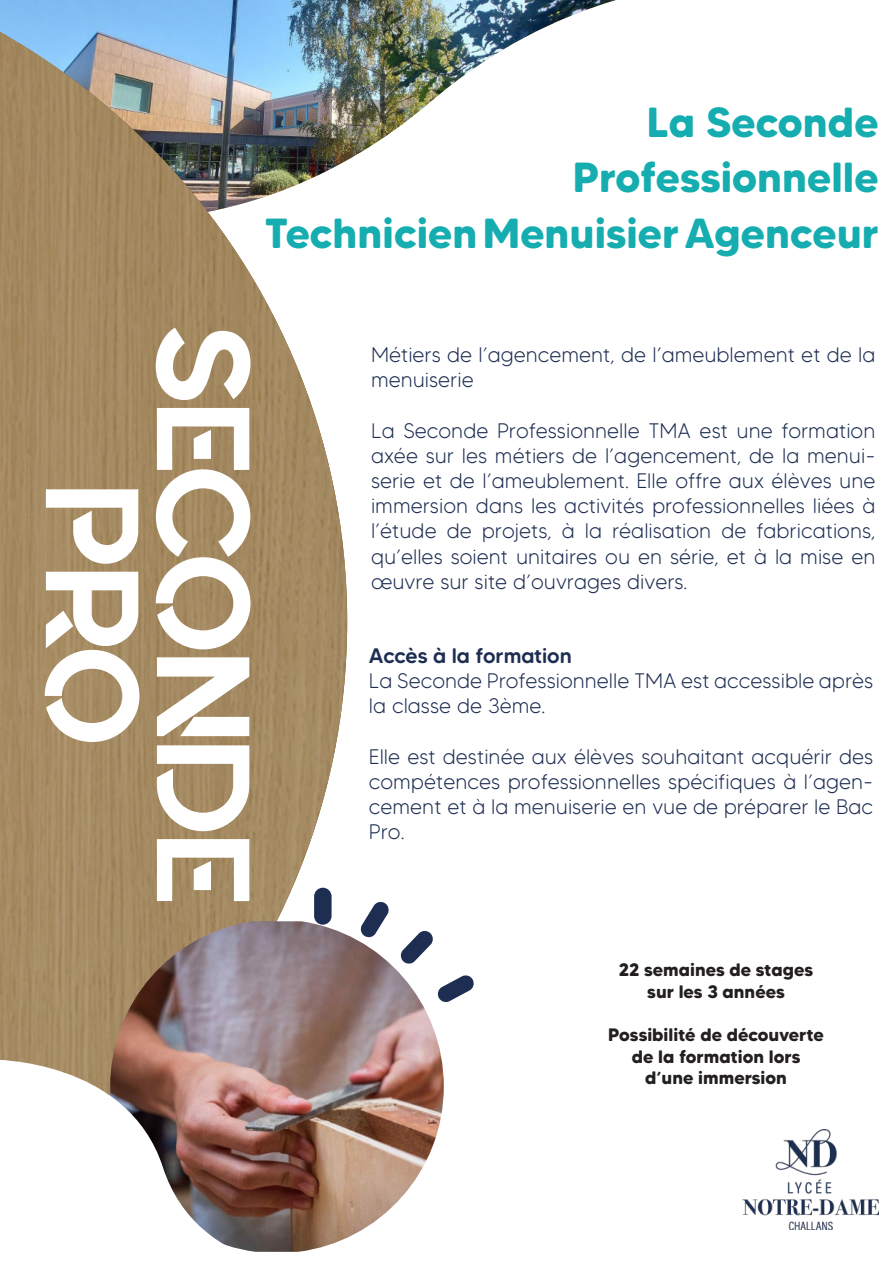
<style>
.page{position:relative;width:893px;height:1263px;background:#fff}
.page>*{position:absolute;margin:0;border:0;box-sizing:border-box;transform-origin:0 0}
.t1{font:132px/111px "Quantify";color:#fff;text-align:center}
.t2{font:700 42px/55.5px "MADE Tommy Soft";color:#15adb0;text-align:right}
.t3{font:300 21px/25.2px "MADE Tommy Soft";color:#1e2e52}
.t4{font:500 21px "MADE Tommy Soft";color:#1e2e52}
.t5{font:700 18px/21.6px "MADE Tommy Soft";color:#231f20;text-align:center}
</style>
<div class="page">
<img style="left:347px;top:0;width:269px;height:160px">
<svg style="left:0;top:0;width:347px;height:32px;background:#7ab2e3"></svg>
<img style="left:0;top:32px;width:347px;height:1026px">
<img style="left:110px;top:921px;width:334px;height:325px">
<img style="left:0;top:1058px;width:327px;height:194px">
<img style="left:742px;top:1129px;width:137px;height:100px">
<div style="left:317px;top:891px;width:12px;height:31px;background:#1e2e52;border-radius:6px"></div>
<div style="left:314px;top:888px;width:18px;height:37px;border:6px solid #1e2e52;border-radius:6px"></div>
<svg style="left:355px;top:901px;width:119px;height:106px"></svg>
<div style="left:593px;top:901px;width:246px;height:246px;background:#fff;border-radius:50%"></div>
<h2 class="t2" style="left:265px;top:98px;width:615px">La Seconde<br>Professionnelle<br>Technicien Menuisier Agenceur</h2>
<h1 class="t1" style="left:258px;top:324px;width:583px;rotate:90deg">SECONDE<br>PRO</h1>
<p class="t3" style="left:371px;top:344px;width:506px">Métiers de l’agencement, de l’ameublement et de la menuiserie</p>
<p class="t3" style="left:371px;top:420px;width:506px;text-align:justify">La Seconde Professionnelle TMA est une formation axée sur les métiers de l’agencement, de la menui&shy;serie et de l’ameublement. Elle offre aux élèves une immersion dans les activités professionnelles liées à l’étude de projets, à la réalisation de fabrications, qu’elles soient unitaires ou en série, et à la mise en œuvre sur site d’ouvrages divers.</p>
<p class="t4" style="left:369px;top:643px;width:205px">Accès à la formation</p>
<p class="t3" style="left:369px;top:670px;width:506px">La Seconde Professionnelle TMA est accessible après la classe de 3ème.</p>
<p class="t3" style="left:369px;top:745px;width:506px;text-align:justify">Elle est destinée aux élèves souhaitant acquérir des compétences professionnelles spécifiques à l’agen&shy;cement et à la menuiserie en vue de préparer le Bac Pro.</p>
<p class="t5" style="left:619px;top:961px;width:196px">22 semaines de stages sur les 3 années</p>
<p class="t5" style="left:608px;top:1025px;width:217px">Possibilité de découverte de la formation lors d’une immersion</p>
</div>
